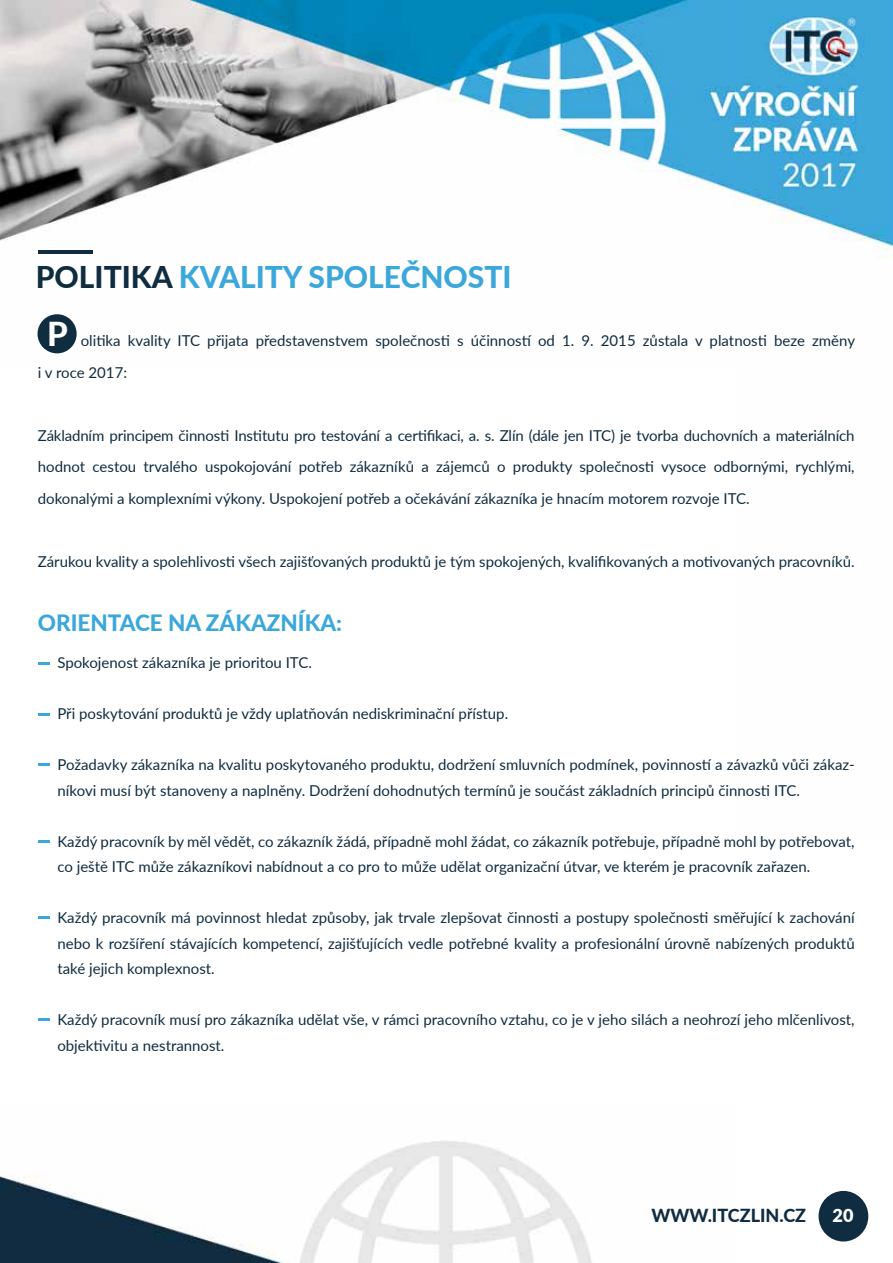
<style>
.page{position:relative;width:893px;height:1263px;background:#fff}
.page>*{position:absolute;margin:0;border:0;box-sizing:border-box;transform-origin:0 0}
.t1{font:800 33px "Lato";color:#fff}
.t2{font:800 30px "Lato";color:#3ba7da}
.t3{font:800 22.5px "Lato";color:#3ba7da}
.t4{font:800 18px "Lato";color:#102c40}
.t5{font:900 18px "Lato";color:#fff}
.t6{font:15px/25.5px "Lato";color:#102c40}
.s1{color:#102c40}
</style>
<div class="page">
<img style="left:0;top:0;width:893px;height:1263px">
<div style="left:819px;top:1191px;width:49px;height:50px;background:#102c40;border-radius:50%"></div>
<hr style="left:38px;top:250px;width:54px;height:4px;background:#102c40">
<div style="left:38px;top:314px;width:39px;height:39px;background:#102c40;border-radius:50%"></div>
<svg style="left:38px;top:662px;width:11px;height:3px"></svg>
<svg style="left:38px;top:713px;width:11px;height:3px"></svg>
<svg style="left:38px;top:763px;width:11px;height:3px"></svg>
<svg style="left:38px;top:840px;width:11px;height:3px"></svg>
<svg style="left:38px;top:916px;width:11px;height:3px"></svg>
<svg style="left:38px;top:1018px;width:11px;height:3px"></svg>
<h2 class="t2" style="left:36px;top:254px;width:477px"><span class="s1">POLITIKA</span> KVALITY SPOLEČNOSTI</h2>
<h1 class="t1" style="left:47px;top:309px;width:22px">P</h1>
<p class="t6" style="left:38px;top:359px;width:91px">i v roce 2017:</p>
<p class="t6" style="left:81px;top:327px;width:776px">olitika kvality ITC přijata představenstvem společnosti s účinností od 1. 9. 2015 zůstala v platnosti beze změny</p>
<p class="t6" style="left:38px;top:419px;width:818px;line-height:31.5px;text-align:justify">Základním principem činnosti Institutu pro testování a certifikaci, a. s. Zlín (dále jen ITC) je tvorba duchovních a materiálních hodnot cestou trvalého uspokojování potřeb zákazníků a zájemců o produkty společnosti vysoce odbornými, rychlými, dokonalými a komplexními výkony. Uspokojení potřeb a očekávání zákazníka je hnacím motorem rozvoje ITC.</p>
<p class="t6" style="left:38px;top:548px;width:818px">Zárukou kvality a spolehlivosti všech zajišťovaných produktů je tým spokojených, kvalifikovaných a motivovaných pracovníků.</p>
<h3 class="t3" style="left:38px;top:606px;width:306px">ORIENTACE NA ZÁKAZNÍKA:</h3>
<p class="t6" style="left:57px;top:649px;width:256px">Spokojenost zákazníka je prioritou ITC.</p>
<p class="t6" style="left:57px;top:700px;width:452px">Při poskytování produktů je vždy uplatňován nediskriminační přístup.</p>
<p class="t6" style="left:57px;top:751px;width:799px">Požadavky zákazníka na kvalitu poskytovaného produktu, dodržení smluvních podmínek, povinností a závazků vůči zákaz&shy;níkovi musí být stanoveny a naplněny. Dodržení dohodnutých termínů je součást základních principů činnosti ITC.</p>
<p class="t6" style="left:57px;top:828px;width:799px">Každý pracovník by měl vědět, co zákazník žádá, případně mohl žádat, co zákazník potřebuje, případně mohl by potřebovat, co ještě ITC může zákazníkovi nabídnout a co pro to může udělat organizační útvar, ve kterém je pracovník zařazen.</p>
<p class="t6" style="left:57px;top:904px;width:799px;text-align:justify">Každý pracovník má povinnost hledat způsoby, jak trvale zlepšovat činnosti a postupy společnosti směřující k zachování nebo k rozšíření stávajících kompetencí, zajišťujících vedle potřebné kvality a profesionální úrovně nabízených produktů také jejich komplexnost.</p>
<p class="t6" style="left:57px;top:1006px;width:799px">Každý pracovník musí pro zákazníka udělat vše, v rámci pracovního vztahu, co je v jeho silách a neohrozí jeho mlčenlivost, objektivitu a nestrannost.</p>
<p class="t4" style="left:651px;top:1202px;width:156px">WWW.ITCZLIN.CZ</p>
<p class="t5" style="left:833px;top:1202px;width:22px">20</p>
</div>
